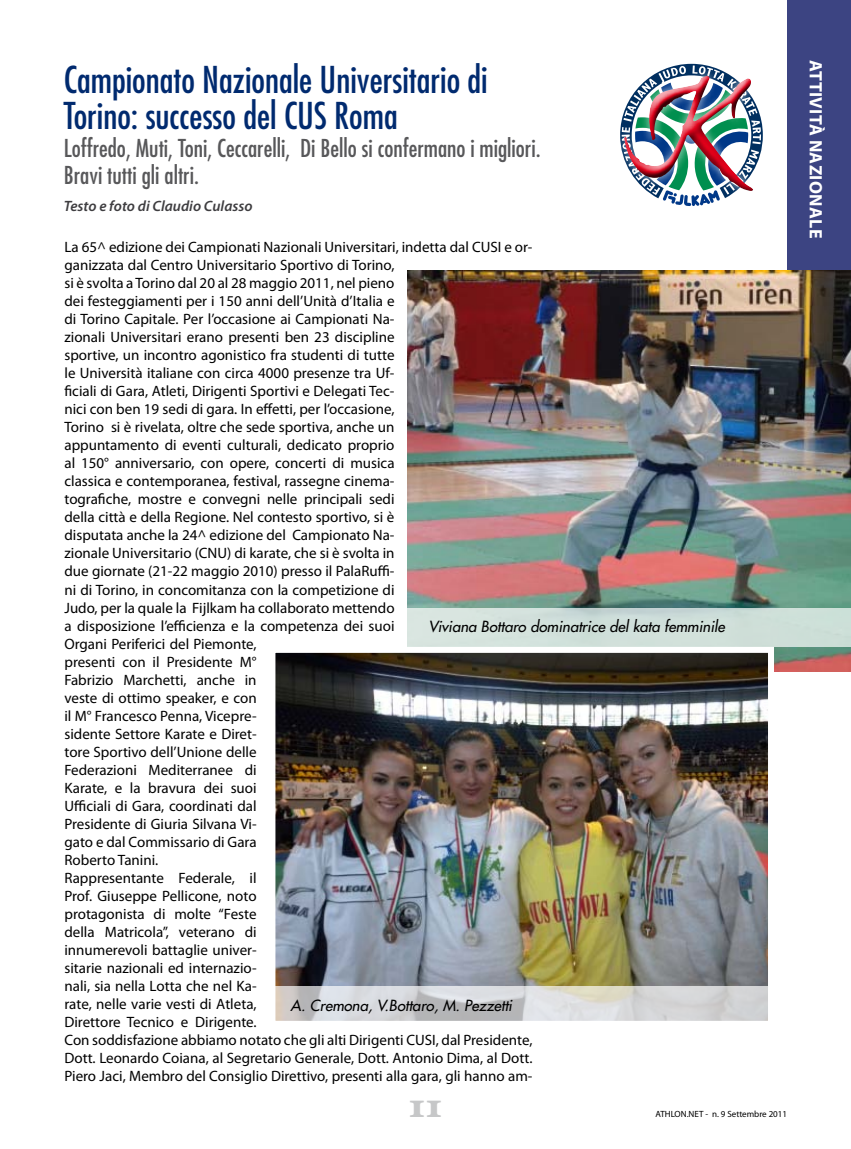
<style>
.page{position:relative;width:851px;height:1149px;background:#fff}
.page>*{position:absolute;margin:0;border:0;box-sizing:border-box;transform-origin:0 0}
.t1{font:700 150px "Ex Ponto Pro";color:#e2001a}
.t2{font:condensed 36px/36px "Futura";color:#002a6f}
.t3{font:900 36px "Hoefler Text";color:#c6c7c8}
.t4{font:condensed 24px/27px "Futura";color:#58585a}
.t5{font:700 18px "Myriad Pro";letter-spacing:.02em;color:#fff}
.t6{font:15px/18px "Myriad Pro";color:#000}
.t7{font:italic 15px "Futura";color:#000}
.t8{font:italic 600 15px "Myriad Pro";color:#3e3d40}
.t9{font:9px "Myriad Pro";color:#000}
</style>
<div class="page">
<div style="left:787px;top:0;width:63px;height:270px;background:#3c4482"></div>
<svg style="left:671px;top:64px;width:43px;height:142px"></svg>
<div style="left:613px;top:65px;width:148px;height:117px;background:#fff"></div>
<div style="left:623px;top:69px;width:140px;height:132px;background:#000;opacity:.75"></div>
<img style="left:407px;top:270px;width:443px;height:401px">
<img style="left:276px;top:653px;width:490px;height:333px">
<div style="left:269px;top:646px;width:504px;height:380px;border:6px solid #fff"></div>
<div style="left:407px;top:608px;width:443px;height:38px;background:#d0e0da"></div>
<svg style="left:269px;top:986px;width:504px;height:38px;background:#d6d7d8"></svg>
<h2 class="t2" style="left:64px;top:61px;width:425px">Campionato Nazionale Universitario di<br>Torino: successo del CUS Roma</h2>
<h3 class="t4" style="left:64px;top:133px;width:478px">Loffredo, Muti, Toni, Ceccarelli, Di Bello si confermano i migliori.<br>Bravi tutti gli altri.</h3>
<p class="t8" style="left:64px;top:197px;width:190px">Testo e foto di Claudio Culasso</p>
<h1 class="t1" style="left:624px;top:36px;width:127px">K</h1>
<p class="t6" style="left:64px;top:238px;width:469px">La 65^ edizione dei Campionati Nazionali Universitari, indetta dal CUSI e or&shy;ganizzata dal Centro Universitario Sportivo di Torino,<br>si è svolta a Torino dal 20 al 28 maggio 2011, nel pieno<br>dei festeggiamenti per i 150 anni dell’Unità d’Italia e<br>di Torino Capitale. Per l’occasione ai Campionati Na-<br>zionali Universitari erano presenti ben 23 discipline<br>sportive, un incontro agonistico fra studenti di tutte<br>le Università italiane con circa 4000 presenze tra Uf-<br>ficiali di Gara, Atleti, Dirigenti Sportivi e Delegati Tec-<br>nici con ben 19 sedi di gara. In effetti, per l’occasione,<br>Torino si è rivelata, oltre che sede sportiva, anche un<br>appuntamento di eventi culturali, dedicato proprio<br>al 150° anniversario, con opere, concerti di musica<br>classica e contemporanea, festival, rassegne cinema-<br>tografiche, mostre e convegni nelle principali sedi<br>della città e della Regione. Nel contesto sportivo, si è<br>disputata anche la 24^ edizione del Campionato Na-<br>zionale Universitario (CNU) di karate, che si è svolta in<br>due giornate (21-22 maggio 2010) presso il PalaRuffi-<br>ni di Torino, in concomitanza con la competizione di<br>Judo, per la quale la Fijlkam ha collaborato mettendo<br>a disposizione l’efficienza e la competenza dei suoi<br>Organi Periferici del Piemonte,<br>presenti con il Presidente M°<br>Fabrizio Marchetti, anche in<br>veste di ottimo speaker, e con<br>il M° Francesco Penna, Vicepre-<br>sidente Settore Karate e Diret-<br>tore Sportivo dell’Unione delle<br>Federazioni Mediterranee di<br>Karate, e la bravura dei suoi<br>Ufficiali di Gara, coordinati dal<br>Presidente di Giuria Silvana Vi-<br>gato e dal Commissario di Gara<br>Roberto Tanini.<br>Rappresentante Federale, il<br>Prof. Giuseppe Pellicone, noto<br>protagonista di molte “Feste<br>della Matricola”, veterano di<br>innumerevoli battaglie univer-<br>sitarie nazionali ed internazio-<br>nali, sia nella Lotta che nel Ka-<br>rate, nelle varie vesti di Atleta,<br>Direttore Tecnico e Dirigente.<br>Con soddisfazione abbiamo notato che gli alti Dirigenti CUSI, dal Presidente, Dott. Leonardo Coiana, al Segretario Generale, Dott. Antonio Dima, al Dott.<br>Piero Jaci, Membro del Consiglio Direttivo, presenti alla gara, gli hanno am-</p>
<p class="t7" style="left:428px;top:617px;width:298px">Viviana Bottaro dominatrice del kata femminile</p>
<p class="t7" style="left:290px;top:995px;width:223px">A. Cremona, V.Bottaro, M. Pezzetti</p>
<h2 class="t3" style="left:408px;top:1082px;width:36px">11</h2>
<p class="t9" style="left:655px;top:1108px;width:133px">ATHLON.NET - n. 9 Settembre 2011</p>
<p class="t5" style="left:827px;top:60px;width:179px;rotate:90deg">ATTIVITÀ NAZIONALE</p>
</div>
